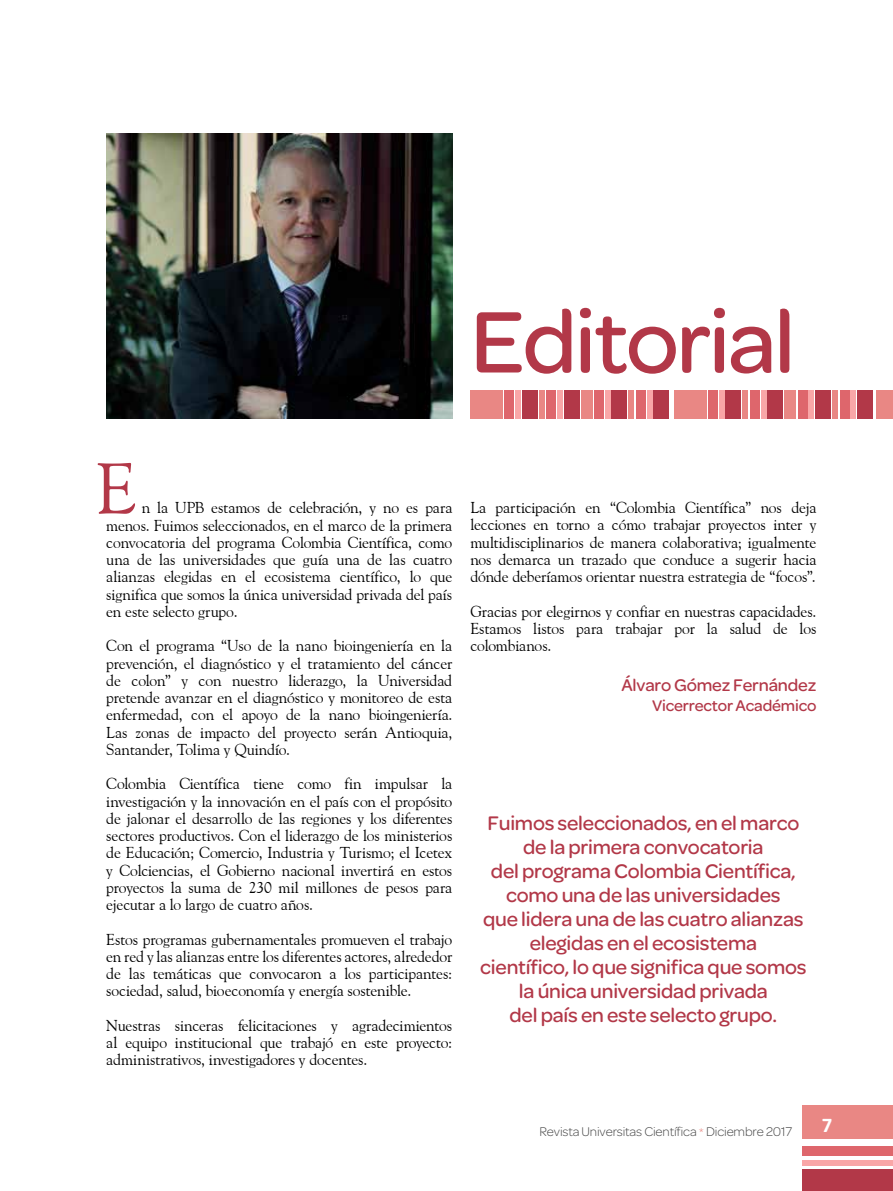
<style>
.page{position:relative;width:893px;height:1191px;background:#fff}
.page>*{position:absolute;margin:0;border:0;box-sizing:border-box;transform-origin:0 0}
.t1{font:500 93px "Omnes";letter-spacing:-.025em;color:#b23848}
.t2{font:72px "Goudy Old Style BT";color:#b23848}
.t3{font:500 21px/24px "Omnes";letter-spacing:-.01em;color:#b23848;text-align:center}
.t4{font:700 21px "Calibri";color:#fff}
.t5{font:500 18px "Omnes";letter-spacing:-.01em;color:#b23848}
.t6{font:500 16.5px "Omnes";letter-spacing:-.01em;color:#b23848}
.t7{font:15.75px/17.2px "Goudy Old Style BT";letter-spacing:-.01em;color:#000;text-align:justify}
.t8{font:300 13.5px "Omnes";letter-spacing:-.01em;color:#464646}
.s1{color:#ea928d}
</style>
<div class="page">
<div style="left:802px;top:1146px;width:91px;height:10px;background:#de666c"></div>
<div style="left:802px;top:1169px;width:91px;height:22px;background:#b23848"></div>
<div style="left:802px;top:1160px;width:91px;height:5px;background:#f9a6a7"></div>
<div style="left:802px;top:1105px;width:91px;height:34px;background:#e98784"></div>
<div style="left:505px;top:390px;width:9px;height:28px;background:#de666c"></div>
<div style="left:594px;top:390px;width:10px;height:28px;background:#de666c"></div>
<div style="left:547px;top:390px;width:9px;height:28px;background:#de666c"></div>
<div style="left:636px;top:390px;width:10px;height:28px;background:#de666c"></div>
<div style="left:522px;top:390px;width:15px;height:28px;background:#b23848"></div>
<div style="left:612px;top:390px;width:15px;height:28px;background:#b23848"></div>
<div style="left:564px;top:390px;width:15px;height:28px;background:#b23848"></div>
<div style="left:654px;top:390px;width:15px;height:28px;background:#b23848"></div>
<div style="left:515px;top:390px;width:6px;height:28px;background:#f9a6a7"></div>
<div style="left:605px;top:390px;width:5px;height:28px;background:#f9a6a7"></div>
<div style="left:557px;top:390px;width:6px;height:28px;background:#f9a6a7"></div>
<div style="left:647px;top:390px;width:5px;height:28px;background:#f9a6a7"></div>
<div style="left:470px;top:390px;width:33px;height:28px;background:#e98784"></div>
<div style="left:581px;top:390px;width:11px;height:28px;background:#e98784"></div>
<div style="left:539px;top:390px;width:6px;height:28px;background:#e98784"></div>
<div style="left:628px;top:390px;width:6px;height:28px;background:#e98784"></div>
<div style="left:708px;top:390px;width:9px;height:28px;background:#de666c"></div>
<div style="left:798px;top:390px;width:9px;height:28px;background:#de666c"></div>
<div style="left:750px;top:390px;width:9px;height:28px;background:#de666c"></div>
<div style="left:840px;top:390px;width:9px;height:28px;background:#de666c"></div>
<div style="left:725px;top:390px;width:16px;height:28px;background:#b23848"></div>
<div style="left:815px;top:390px;width:16px;height:28px;background:#b23848"></div>
<div style="left:767px;top:390px;width:16px;height:28px;background:#b23848"></div>
<div style="left:857px;top:390px;width:16px;height:28px;background:#b23848"></div>
<div style="left:719px;top:390px;width:5px;height:28px;background:#f9a6a7"></div>
<div style="left:809px;top:390px;width:5px;height:28px;background:#f9a6a7"></div>
<div style="left:761px;top:390px;width:5px;height:28px;background:#f9a6a7"></div>
<div style="left:851px;top:390px;width:5px;height:28px;background:#f9a6a7"></div>
<div style="left:674px;top:390px;width:32px;height:28px;background:#e98784"></div>
<div style="left:785px;top:390px;width:11px;height:28px;background:#e98784"></div>
<div style="left:742px;top:390px;width:6px;height:28px;background:#e98784"></div>
<div style="left:832px;top:390px;width:6px;height:28px;background:#e98784"></div>
<div style="left:877px;top:390px;width:16px;height:28px;background:#e98784"></div>
<img style="left:106px;top:134px;width:346px;height:284px">
<h1 class="t1" style="left:470px;top:289px;width:327px">Editorial</h1>
<h2 class="t2" style="left:96px;top:444px;width:42px">E</h2>
<p class="t7" style="left:106px;top:499px;width:348px;text-indent:35px">n la UPB estamos de celebración, y no es para menos. Fuimos seleccionados, en el marco de la primera convocatoria del programa Colombia Científica, como una de las universidades que guía una de las cuatro alianzas elegidas en el ecosistema científico, lo que significa que somos la única universidad privada del país en este selecto grupo.</p>
<p class="t7" style="left:106px;top:637px;width:348px">Con el programa “Uso de la nano bioingeniería en la prevención, el diagnóstico y el tratamiento del cáncer de colon” y con nuestro liderazgo, la Universidad pretende avanzar en el diagnóstico y monitoreo de esta enfermedad, con el apoyo de la nano bioingeniería.<br>Las zonas de impacto del proyecto serán Antioquia, Santander, Tolima y Quindío.</p>
<p class="t7" style="left:106px;top:775px;width:348px">Colombia Científica tiene como fin impulsar la investigación y la innovación en el país con el propósito de jalonar el desarrollo de las regiones y los diferentes sectores productivos. Con el liderazgo de los ministerios de Educación; Comercio, Industria y Turismo; el Icetex y Colciencias, el Gobierno nacional invertirá en estos proyectos la suma de 230 mil millones de pesos para ejecutar a lo largo de cuatro años.</p>
<p class="t7" style="left:106px;top:930px;width:348px">Estos programas gubernamentales promueven el trabajo en red y las alianzas entre los diferentes actores, alrededor de las temáticas que convocaron a los participantes: sociedad, salud, bioeconomía y energía sostenible.</p>
<p class="t7" style="left:106px;top:1016px;width:348px">Nuestras sinceras felicitaciones y agradecimientos al equipo institucional que trabajó en este proyecto: administrativos, investigadores y docentes.</p>
<p class="t7" style="left:470px;top:499px;width:348px">La participación en “Colombia Científica” nos deja lecciones en torno a cómo trabajar proyectos inter y multidisciplinarios de manera colaborativa; igualmente nos demarca un trazado que conduce a sugerir hacia dónde deberíamos orientar nuestra estrategia de “focos”.</p>
<p class="t7" style="left:470px;top:602px;width:348px">Gracias por elegirnos y confiar en nuestras capacidades.<br>Estamos listos para trabajar por la salud de los colombianos.</p>
<p class="t5" style="left:621px;top:675px;width:196px">Álvaro Gómez Fernández</p>
<p class="t6" style="left:652px;top:696px;width:166px">Vicerrector Académico</p>
<p class="t3" style="left:480px;top:811px;width:328px">Fuimos seleccionados, en el marco de la primera convocatoria<br>del programa Colombia Científica, como una de las universidades<br>que lidera una de las cuatro alianzas elegidas en el ecosistema<br>científico, lo que significa que somos la única universidad privada<br>del país en este selecto grupo.</p>
<p class="t8" style="left:539px;top:1123px;width:254px">Revista Universitas Científica <span class="s1">*</span> Diciembre 2017</p>
<h3 class="t4" style="left:822px;top:1111px;width:12px">7</h3>
</div>
